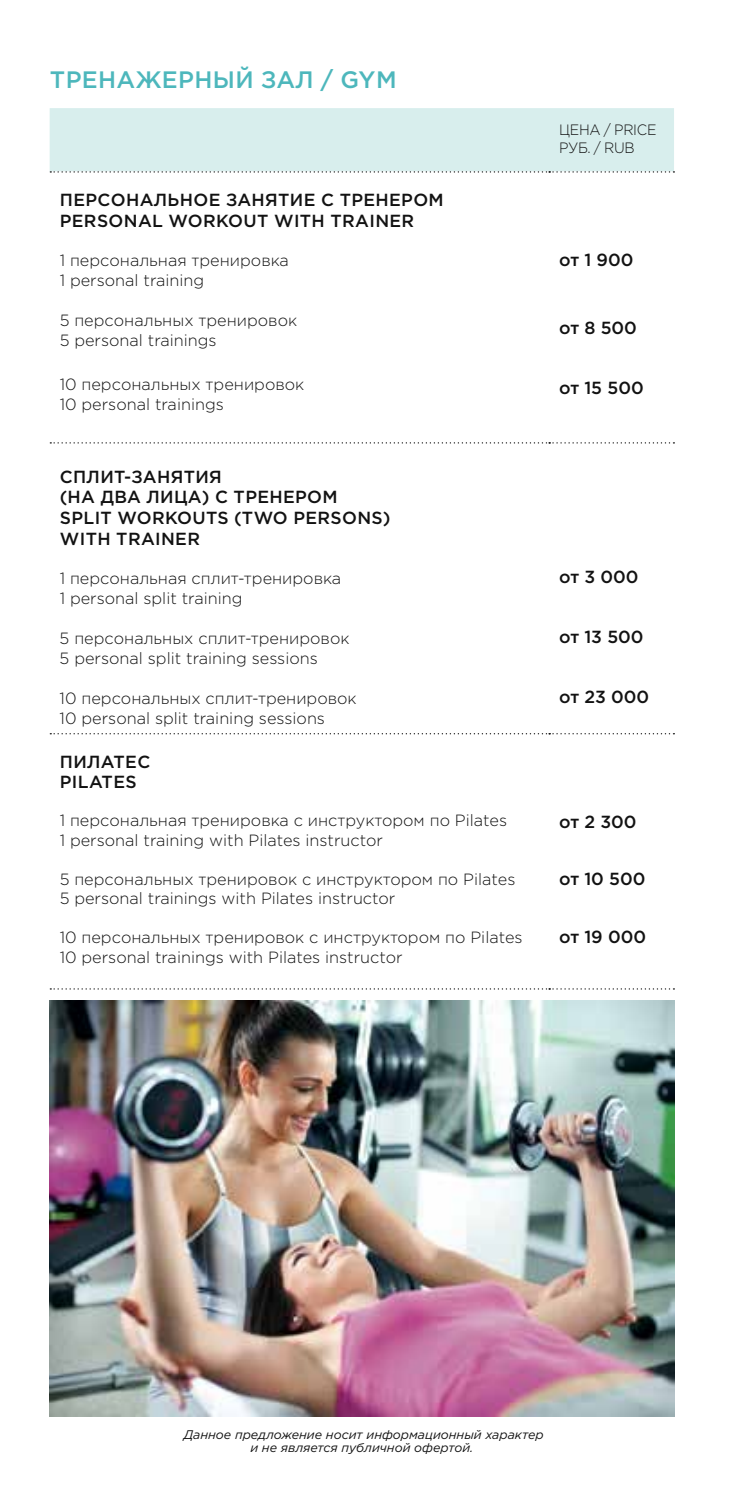
<style>
.page{position:relative;width:745px;height:1489px;background:#fff}
.page>*{position:absolute;margin:0;border:0;box-sizing:border-box;transform-origin:0 0}
.t1{font:500 23.75px "Gotham Pro";letter-spacing:.015em;color:#4db7bc}
.t2{font:500 17.5px/20.8px "Gotham Pro";letter-spacing:.02em;color:#121212}
.t3{font:300 16.25px/20px "Gotham Pro";color:#121212}
.t4{font:300 15px/18px "Gotham Pro";letter-spacing:-.02em;color:#121212;scale:.94 1}
.t5{font:italic 12.5px/12.5px "Gotham Pro";color:#121212;text-align:center}
</style>
<div class="page">
<svg style="left:50px;top:442px;width:624px;height:1px"></svg>
<svg style="left:50px;top:733px;width:624px;height:1px"></svg>
<svg style="left:50px;top:988px;width:624px;height:1px"></svg>
<div style="left:50px;top:108px;width:624px;height:64px;background:#d8eeed"></div>
<img style="left:50px;top:1000px;width:623px;height:416px">
<h1 class="t1" style="left:50px;top:66px;width:348px">ТРЕНАЖЕРНЫЙ ЗАЛ / GYM</h1>
<p class="t2" style="left:60px;top:189px;width:385px">ПЕРСОНАЛЬНОЕ ЗАНЯТИЕ С ТРЕНЕРОМ<br>PERSONAL WORKOUT WITH TRAINER</p>
<p class="t3" style="left:60px;top:250px;width:230px">1 персональная тренировка<br>1 personal training</p>
<p class="t3" style="left:60px;top:310px;width:239px">5 персональных тренировок<br>5 personal trainings</p>
<p class="t3" style="left:60px;top:374px;width:246px">10 персональных тренировок<br>10 personal trainings</p>
<p class="t2" style="left:60px;top:466px;width:332px">СПЛИТ-ЗАНЯТИЯ<br>(НА ДВА ЛИЦА) С ТРЕНЕРОМ<br>SPLIT WORKOUTS (TWO PERSONS)<br>WITH TRAINER</p>
<p class="t3" style="left:60px;top:568px;width:283px">1 персональная сплит-тренировка<br>1 personal split training</p>
<p class="t3" style="left:60px;top:628px;width:291px">5 персональных сплит-тренировок<br>5 personal split training sessions</p>
<p class="t3" style="left:60px;top:688px;width:298px">10 персональных сплит-тренировок<br>10 personal split training sessions</p>
<p class="t2" style="left:60px;top:751px;width:92px;line-height:20px">ПИЛАТЕС<br>PILATES</p>
<p class="t3" style="left:60px;top:810px;width:448px">1 персональная тренировка с инструктором по Pilates<br>1 personal training with Pilates instructor</p>
<p class="t3" style="left:60px;top:869px;width:457px">5 персональных тренировок с инструктором по Pilates<br>5 personal trainings with Pilates instructor</p>
<p class="t3" style="left:60px;top:927px;width:464px">10 персональных тренировок с инструктором по Pilates<br>10 personal trainings with Pilates instructor</p>
<p class="t4" style="left:559px;top:121px;width:105px">ЦЕНА / PRICE<br>РУБ. / RUB</p>
<p class="t2" style="left:559px;top:249px;width:76px">от 1 900</p>
<p class="t2" style="left:559px;top:316px;width:79px">от 8 500</p>
<p class="t2" style="left:559px;top:376px;width:86px">от 15 500</p>
<p class="t2" style="left:559px;top:566px;width:81px">от 3 000</p>
<p class="t2" style="left:559px;top:626px;width:86px">от 13 500</p>
<p class="t2" style="left:559px;top:686px;width:91px">от 23 000</p>
<p class="t2" style="left:559px;top:810px;width:79px">от 2 300</p>
<p class="t2" style="left:559px;top:868px;width:88px">от 10 500</p>
<p class="t2" style="left:559px;top:925px;width:88px">от 19 000</p>
<p class="t5" style="left:184px;top:1428px;width:361px">Данное предложение носит информационный характер и не является публичной офертой.</p>
</div>
